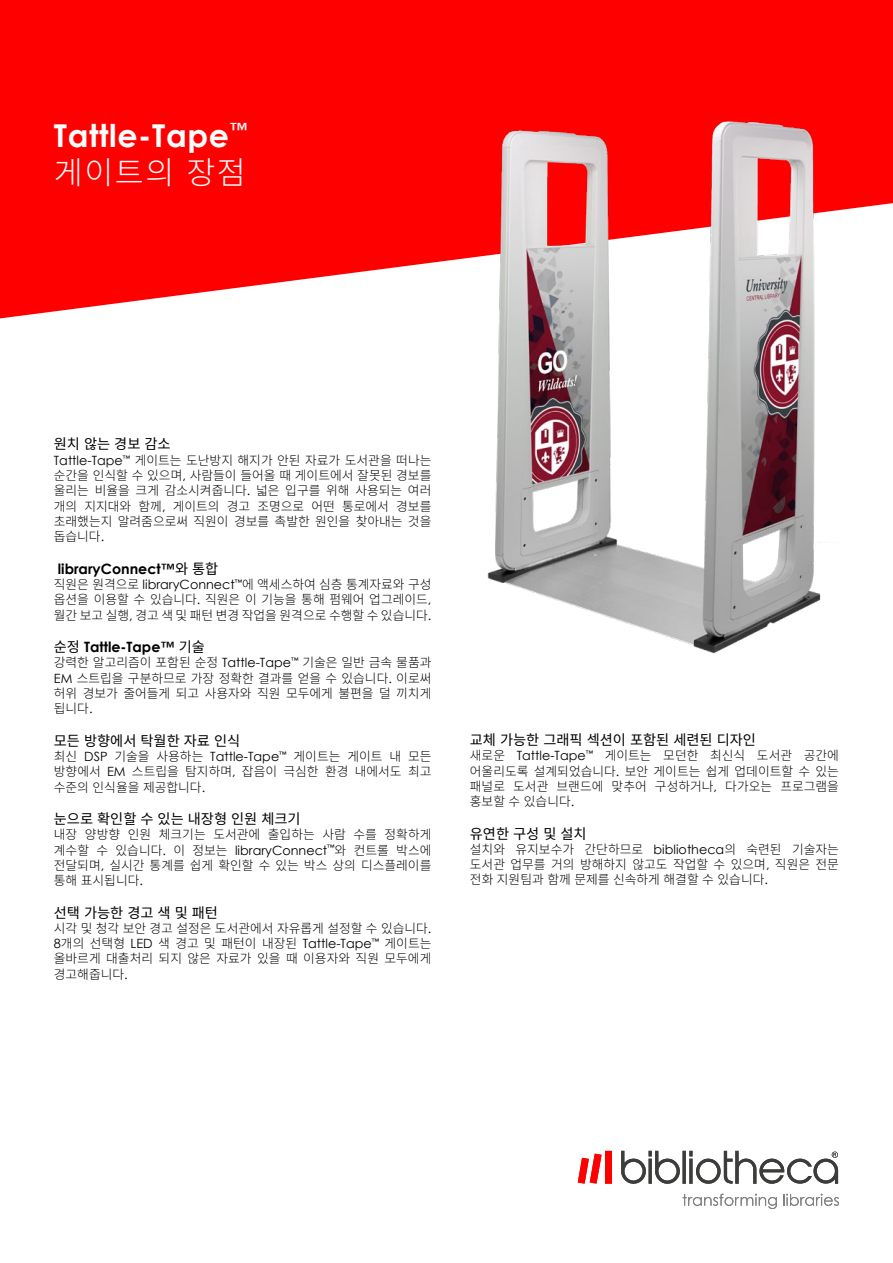
<style>
.page{position:relative;width:893px;height:1263px;background:#fff}
.page>*{position:absolute;margin:0;border:0;box-sizing:border-box;transform-origin:0 0}
.t1{font:700 31.5px "Century Gothic";letter-spacing:.02em;color:#fff}
.t2{font:300 31.5px "Source Han Sans KR";letter-spacing:.05em;color:#fff}
.t3{font:14.25px "Source Han Sans KR";color:#000}
.t4{font:700 14.25px "Century Gothic";color:#000}
.t5{font:300 12.75px/15.3px "Source Han Sans KR";color:#000;text-align:justify}
.s1{font-family:"Century Gothic";font-weight:400}
.s2{font-family:"Source Han Sans KR";font-weight:400}
</style>
<div class="page">
<svg style="left:0;top:0;width:893px;height:318px;background:#ff1919"></svg>
<img style="left:454px;top:75px;width:385px;height:579px">
<svg style="left:683px;top:1194px;width:94px;height:15px"></svg>
<svg style="left:783px;top:1194px;width:56px;height:12px"></svg>
<svg style="left:621px;top:1151px;width:59px;height:33px"></svg>
<hr style="left:683px;top:1151px;width:3px;height:33px;background:#3c3c3b">
<svg style="left:689px;top:1151px;width:149px;height:33px"></svg>
<svg style="left:578px;top:1151px;width:34px;height:33px"></svg>
<h1 class="t1" style="left:54px;top:111px;width:196px">Tattle-Tape<sup>™</sup></h1>
<h1 class="t2" style="left:54px;top:155px;width:194px">게이트의 장점</h1>
<p class="t3" style="left:54px;top:436px;width:118px">원치 않는 경보 감소</p>
<p class="t5" style="left:54px;top:453px;width:379px"><span class="s1">Tattle-Tape</span><sup>™</sup> 게이트는 도난방지 해지가 안된 자료가 도서관을 떠나는 순간을 인식할 수 있으며<span class="s1">,</span> 사람들이 들어올 때 게이트에서 잘못된 경보를 울리는 비율을 크게 감소시켜줍니다<span class="s1">.</span> 넓은 입구를 위해 사용되는 여러 개의 지지대와 함께<span class="s1">,</span> 게이트의 경고 조명으로 어떤 통로에서 경보를 초래했는지 알려줌으로써 직원이 경보를 촉발한 원인을 찾아내는 것을 돕습니다<span class="s1">.</span></p>
<p class="t4" style="left:58px;top:558px;width:162px">libraryConnect™<span class="s2">와 통합</span></p>
<p class="t5" style="left:54px;top:577px;width:379px">직원은 원격으로 <span class="s1">libraryConnect</span><sup>™</sup>에 액세스하여 심층 통계자료와 구성 옵션을 이용할 수 있습니다<span class="s1">.</span> 직원은 이 기능을 통해 펌웨어 업그레이드<span class="s1">, </span>월간 보고 실행<span class="s1">,</span> 경고 색 및 패턴 변경 작업을 원격으로 수행할 수 있습니다<span class="s1">.</span></p>
<p class="t4" style="left:54px;top:636px;width:153px"><span class="s2">순정</span> Tattle-Tape™ <span class="s2">기술</span></p>
<p class="t5" style="left:54px;top:655px;width:379px">강력한 알고리즘이 포함된 순정 <span class="s1">Tattle-Tape</span><sup>™</sup> 기술은 일반 금속 물품과 <span class="s1">EM</span> 스트립을 구분하므로 가장 정확한 결과를 얻을 수 있습니다<span class="s1">.</span> 이로써 허위 경보가 줄어들게 되고 사용자와 직원 모두에게 불편을 덜 끼치게 됩니다<span class="s1">.</span></p>
<p class="t3" style="left:54px;top:732px;width:188px">모든 방향에서 탁월한 자료 인식</p>
<p class="t5" style="left:54px;top:749px;width:379px">최신 <span class="s1">DSP</span> 기술을 사용하는 <span class="s1">Tattle-Tape</span><sup>™</sup> 게이트는 게이트 내 모든 방향에서 <span class="s1">EM</span> 스트립을 탐지하며<span class="s1">,</span> 잡음이 극심한 환경 내에서도 최고 수준의 인식율을 제공합니다<span class="s1">.</span></p>
<p class="t3" style="left:54px;top:811px;width:248px">눈으로 확인할 수 있는 내장형 인원 체크기</p>
<p class="t5" style="left:54px;top:827px;width:379px">내장 양방향 인원 체크기는 도서관에 출입하는 사람 수를 정확하게 계수할 수 있습니다<span class="s1">.</span> 이 정보는 <span class="s1">libraryConnect</span><sup>™</sup>와 컨트롤 박스에 전달되며<span class="s1">,</span> 실시간 통계를 쉽게 확인할 수 있는 박스 상의 디스플레이를 통해 표시됩니다<span class="s1">.</span></p>
<p class="t3" style="left:54px;top:904px;width:166px">선택 가능한 경고 색 및 패턴</p>
<p class="t5" style="left:54px;top:921px;width:379px">시각 및 청각 보안 경고 설정은 도서관에서 자유롭게 설정할 수 있습니다<span class="s1">.<br>8</span>개의 선택형 <span class="s1">LED</span> 색 경고 및 패턴이 내장된 <span class="s1">Tattle-Tape</span><sup>™</sup> 게이트는 올바르게 대출처리 되지 않은 자료가 있을 때 이용자와 직원 모두에게 경고해줍니다<span class="s1">.</span></p>
<p class="t3" style="left:470px;top:732px;width:288px">교체 가능한 그래픽 섹션이 포함된 세련된 디자인</p>
<p class="t5" style="left:470px;top:748px;width:371px">새로운 <span class="s1">Tattle-Tape</span><sup>™</sup> 게이트는 모던한 최신식 도서관 공간에 어울리도록 설계되었습니다<span class="s1">.</span> 보안 게이트는 쉽게 업데이트할 수 있는 패널로 도서관 브랜드에 맞추어 구성하거나<span class="s1">,</span> 다가오는 프로그램을 홍보할 수 있습니다<span class="s1">.</span></p>
<p class="t3" style="left:470px;top:825px;width:118px">유연한 구성 및 설치</p>
<p class="t5" style="left:470px;top:842px;width:371px">설치와 유지보수가 간단하므로 <span class="s1">bibliotheca</span>의 숙련된 기술자는 도서관 업무를 거의 방해하지 않고도 작업할 수 있으며<span class="s1">,</span> 직원은 전문 전화 지원팀과 함께 문제를 신속하게 해결할 수 있습니다<span class="s1">.</span></p>
</div>
